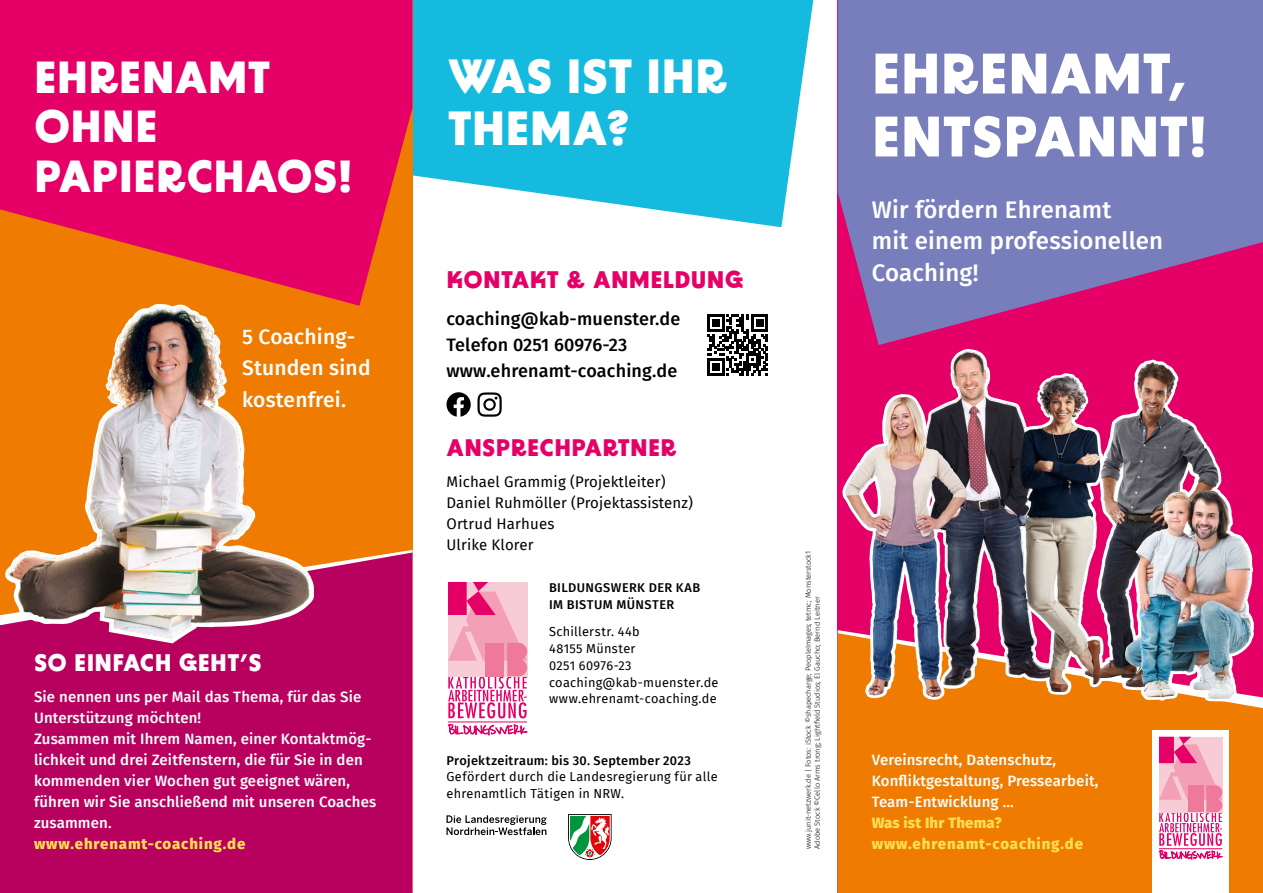
<style>
.page{position:relative;width:1263px;height:893px;background:#fff}
.page>*{position:absolute;margin:0;border:0;box-sizing:border-box;transform-origin:0 0}
.t1{font:700 57px/63px "BD Supper";color:#fff}
.t2{font:700 48px/52.5px "BD Supper";color:#fff}
.t3{font:700 45px/49.5px "BD Supper";color:#fff}
.t4{font:500 24px/31.5px "Fira Sans";letter-spacing:.01em;color:#fff}
.t5{font:700 24px "BD Supper";letter-spacing:.01em;color:#e50068}
.t6{font:700 24px "BD Supper";letter-spacing:.01em;color:#fff}
.t7{font:500 21px/31.5px "Fira Sans";letter-spacing:.01em;color:#fff}
.t8{font:500 18px/26.2px "Fira Sans";letter-spacing:.01em;color:#000}
.t9{font:500 15px/21px "Fira Sans";letter-spacing:.01em;color:#fff}
.t10{font:15px/21px "Fira Sans";letter-spacing:.01em;color:#000}
.t11{font:800 15px/21px "Fira Sans";letter-spacing:.06em;color:#ffe053}
.t12{font:12.75px/16.8px "Fira Sans";letter-spacing:.02em;color:#000}
.t13{font:500 12.75px/16.8px "Fira Sans";letter-spacing:.03em;color:#000}
.t14{font:300 7.5px/9px "Fira Sans";color:#000}
</style>
<div class="page">
<svg style="left:412px;top:0;width:401px;height:227px;background:#37c3e2"></svg>
<svg style="left:838px;top:0;width:425px;height:345px;background:#856eb1"></svg>
<div style="left:838px;top:633px;width:425px;height:260px;background:#ef7c00"></div>
<div style="left:0;top:0;width:412px;height:306px;background:#e50068"></div>
<div style="left:0;top:552px;width:412px;height:341px;background:#b8005e"></div>
<svg style="left:838px;top:382px;width:7px;height:340px;background:#e82550"></svg>
<svg style="left:897px;top:325px;width:163px;height:27px;background:#cf1878"></svg>
<div style="left:1078px;top:330px;width:147px;height:22px;background:#e50068"></div>
<div style="left:911px;top:337px;width:151px;height:15px;background:#e50068"></div>
<img style="left:0;top:242px;width:397px;height:405px">
<div style="left:1152px;top:730px;width:77px;height:163px;background:#fff"></div>
<svg style="left:446px;top:815px;width:101px;height:20px"></svg>
<svg style="left:568px;top:814px;width:44px;height:46px"></svg>
<svg style="left:448px;top:582px;width:79px;height:154px"></svg>
<img style="left:845px;top:352px;width:413px;height:511px">
<svg style="left:707px;top:315px;width:61px;height:60px"></svg>
<svg style="left:446px;top:392px;width:25px;height:25px"></svg>
<svg style="left:477px;top:392px;width:25px;height:25px"></svg>
<h3 class="t3" style="left:34px;top:52px;width:320px">EHRENAMT<br>OHNE<br>PAPIERCHAOS!</h3>
<h2 class="t2" style="left:448px;top:50px;width:281px">WAS IST IHR<br>THEMA?</h2>
<h3 class="t7" style="left:242px;top:320px;width:130px">5 Coaching-<br>Stunden sind kostenfrei.</h3>
<h3 class="t6" style="left:34px;top:648px;width:229px">SO EINFACH GEHT’S</h3>
<p class="t9" style="left:34px;top:686px;width:344px">Sie nennen uns per Mail das Thema, für das Sie Unterstützung möchten!<br>Zusammen mit Ihrem Namen, einer Kontaktmög&shy;lichkeit und drei Zeitfenstern, die für Sie in den kommenden vier Wochen gut geeignet wären, führen wir Sie anschließend mit unseren Coaches zusammen.</p>
<p class="t11" style="left:34px;top:832px;width:213px">www.ehrenamt-coaching.de</p>
<h3 class="t5" style="left:446px;top:265px;width:299px">KONTAKT &amp; ANMELDUNG</h3>
<p class="t8" style="left:446px;top:304px;width:235px">coaching@kab-muenster.de<br>Telefon 0251 60976-23 www.ehrenamt-coaching.de</p>
<h3 class="t5" style="left:446px;top:433px;width:232px">ANSPRECHPARTNER</h3>
<p class="t10" style="left:446px;top:471px;width:248px">Michael Grammig (Projektleiter)<br>Daniel Ruhmöller (Projektassistenz)<br>Ortrud Harhues<br>Ulrike Klorer</p>
<p class="t13" style="left:549px;top:578px;width:153px">BILDUNGSWERK DER KAB<br>IM BISTUM MÜNSTER</p>
<p class="t12" style="left:549px;top:623px;width:171px">Schillerstr. 44b<br>48155 Münster<br>0251 60976-23 coaching@kab-muenster.de www.ehrenamt-coaching.de</p>
<p class="t13" style="left:446px;top:751px;width:246px">Projektzeitraum: bis 30. September 2023</p>
<p class="t12" style="left:446px;top:768px;width:273px">Gefördert durch die Landesregierung für alle ehrenamtlich Tätigen in NRW.</p>
<h1 class="t1" style="left:872px;top:42px;width:337px">EHRENAMT,<br>ENTSPANNT!</h1>
<h3 class="t4" style="left:872px;top:193px;width:293px">Wir fördern Ehrenamt<br>mit einem professionellen<br>Coaching!</h3>
<p class="t14" style="left:803px;top:849px;width:300px;rotate:-90deg">www.junit-netzwerk.de | Fotos: iStock ©shapecharge; PeopleImages; tetmc; Monsterstock1<br>Adobe Stock ©Cello Arms trong; Lightfield Studios; El Gaucho; Bernd Leitner</p>
<p class="t9" style="left:872px;top:749px;width:228px">Vereinsrecht, Datenschutz,<br>Konfliktgestaltung, Pressearbeit,<br>Team-Entwicklung …</p>
<p class="t11" style="left:872px;top:811px;width:213px">Was ist Ihr Thema? www.ehrenamt-coaching.de</p>
</div>
